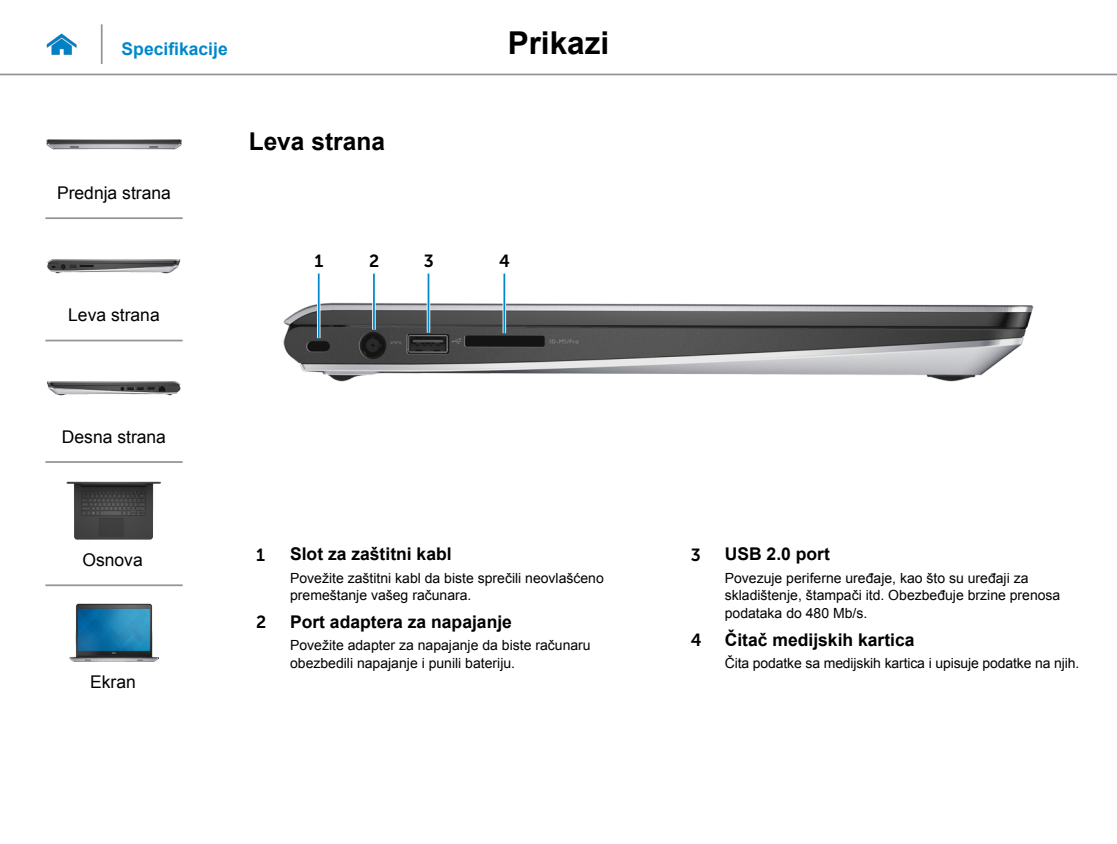
<style>
.page{position:relative;width:1117px;height:844px;background:#fff}
.page>*{position:absolute;margin:0;border:0;box-sizing:border-box;transform-origin:0 0}
.t1{font:700 31.5px "Arial";color:#000}
.Head2{font:700 24.5px "Arial";color:#000}
.Callout_Head{font:700 17.5px "Arial";color:#000}
.t2{font:17.5px "Arial";color:#000}
.t3{font:700 17.5px "Arial";color:#0087cc}
.Callout_Head-2{font:17.5px "Museo Sans For Dell 700";color:#000}
.Callout-L{font:17.5px "Museo Sans For Dell 700";color:#000}
.Callout_description{font:14px/17.5px "Arial";color:#000}
</style>
<div class="page">
<hr style="left:0;top:74px;width:1116px;height:1px;background:#939598">
<img style="left:46px;top:33px;width:31px;height:23px">
<img style="left:283px;top:302px;width:751px;height:80px">
<hr style="left:317px;top:273px;width:3px;height:65px;background:#fff">
<hr style="left:318px;top:273px;width:1px;height:65px;background:#0087cc">
<hr style="left:372px;top:273px;width:3px;height:56px;background:#fff">
<hr style="left:373px;top:273px;width:2px;height:56px;background:#0087cc">
<svg style="left:426px;top:273px;width:4px;height:59px"></svg>
<hr style="left:427px;top:273px;width:2px;height:59px;background:#0087cc">
<svg style="left:502px;top:273px;width:4px;height:60px"></svg>
<hr style="left:503px;top:273px;width:2px;height:60px;background:#0087cc">
<hr style="left:101px;top:24px;width:2px;height:40px;background:#939598">
<img style="left:46px;top:139px;width:136px;height:11px">
<img style="left:47px;top:259px;width:134px;height:14px">
<img style="left:47px;top:381px;width:134px;height:14px">
<img style="left:67px;top:481px;width:94px;height:58px">
<img style="left:69px;top:603px;width:89px;height:58px">
<hr style="left:45px;top:217px;width:138px;height:2px;background:#939598">
<hr style="left:45px;top:339px;width:138px;height:2px;background:#939598">
<hr style="left:45px;top:461px;width:138px;height:2px;background:#939598">
<hr style="left:45px;top:584px;width:138px;height:2px;background:#939598">
<p class="t3" style="left:122px;top:37px;width:108px">Specifikacije</p>
<h1 class="t1" style="left:507px;top:22px;width:103px">Prikazi</h1>
<p class="t2" style="left:57px;top:181px;width:115px">Prednja strana</p>
<p class="t2" style="left:68px;top:303px;width:93px">Leva strana</p>
<p class="t2" style="left:62px;top:425px;width:106px">Desna strana</p>
<p class="t2" style="left:82px;top:548px;width:62px">Osnova</p>
<p class="t2" style="left:90px;top:670px;width:47px">Ekran</p>
<p class="Head2" style="left:249px;top:125px;width:138px">Leva strana</p>
<p class="Callout-L" style="left:314px;top:251px;width:10px">1</p>
<p class="Callout-L" style="left:369px;top:251px;width:12px">2</p>
<p class="Callout-L" style="left:423px;top:251px;width:12px">3</p>
<p class="Callout-L" style="left:499px;top:251px;width:12px">4</p>
<p class="Callout_Head-2" style="left:256px;top:544px;width:10px">1</p>
<p class="Callout_Head" style="left:290px;top:542px;width:163px">Slot za zaštitni kabl</p>
<p class="Callout_description" style="left:290px;top:569px;width:315px">Povežite zaštitni kabl da biste sprečili neovlašćeno premeštanje vašeg računara.</p>
<p class="Callout_Head-2" style="left:256px;top:612px;width:12px">2</p>
<p class="Callout_Head" style="left:290px;top:610px;width:223px">Port adaptera za napajanje</p>
<p class="Callout_description" style="left:290px;top:636px;width:302px">Povežite adapter za napajanje da biste računaru obezbedili napajanje i punili bateriju.</p>
<p class="Callout_Head-2" style="left:690px;top:544px;width:12px">3</p>
<p class="Callout_Head" style="left:724px;top:542px;width:107px">USB 2.0 port</p>
<p class="Callout_description" style="left:724px;top:569px;width:337px">Povezuje periferne uređaje, kao što su uređaji za skladištenje, štampači itd. Obezbeđuje brzine prenosa podataka do 480 Mb/s.</p>
<p class="Callout_Head-2" style="left:690px;top:630px;width:12px">4</p>
<p class="Callout_Head" style="left:724px;top:627px;width:191px">Čitač medijskih kartica</p>
<p class="Callout_description" style="left:724px;top:654px;width:356px">Čita podatke sa medijskih kartica i upisuje podatke na njih.</p>
</div>
